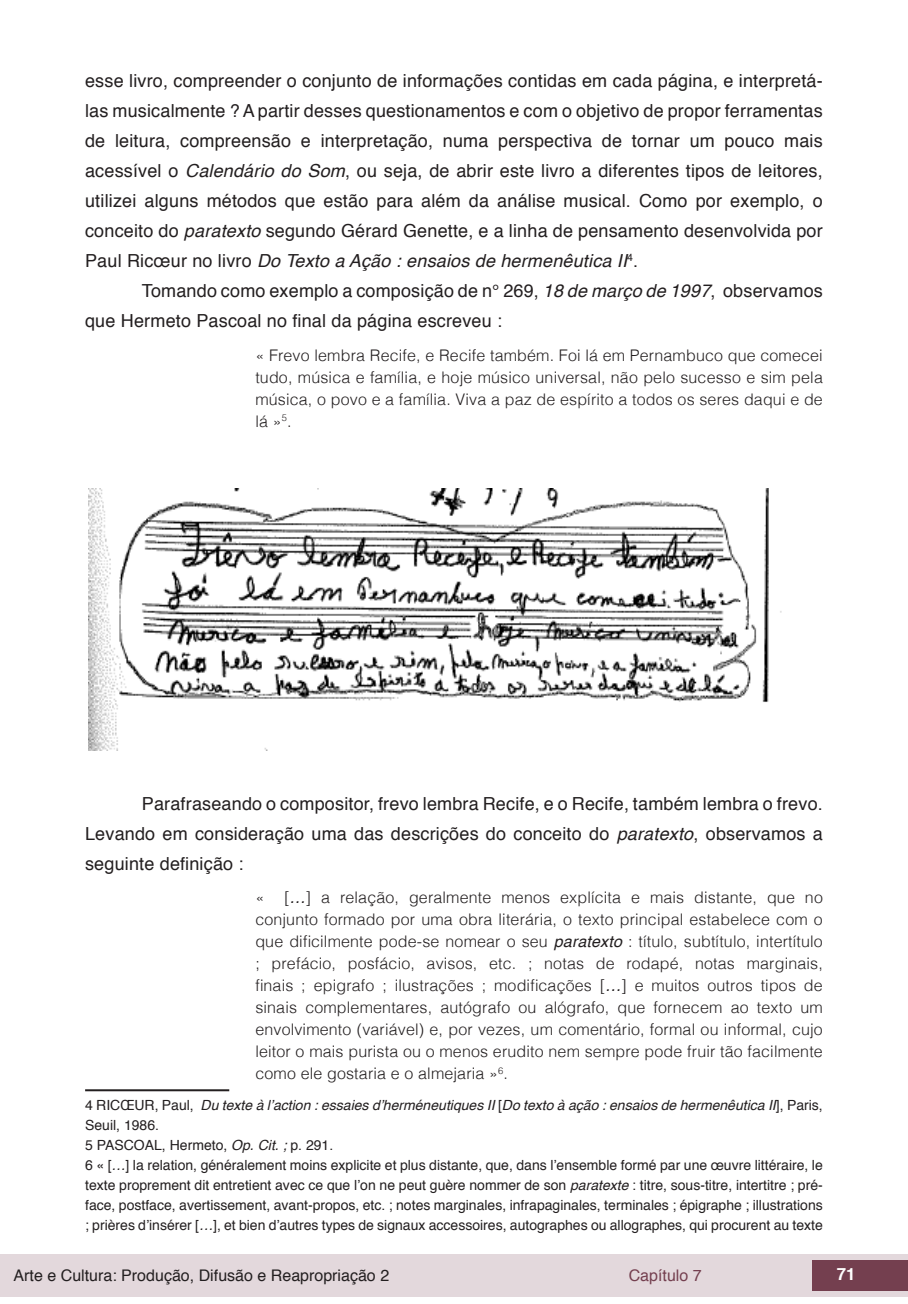
<style>
.page{position:relative;width:908px;height:1304px;background:#fff}
.page>*{position:absolute;margin:0;border:0;box-sizing:border-box;transform-origin:0 0}
.txt{font:18px/30px "Helvetica";letter-spacing:.01em;color:#231f20;text-align:justify}
.t1{font:700 16.8px "Helvetica";color:#fff}
.citacoes{font:300 16px/22px "Helvetica";letter-spacing:.01em;color:#231f20;text-align:justify}
.t2{font:16px "Helvetica";color:#231f20}
.t3{font:16px "Helvetica";color:#743f4f}
.nota_rdp{font:14px/20px "Helvetica";color:#231f20;text-align:justify}
.nota_rdp-2{font:italic 14px/20px "Helvetica";color:#231f20}
.s1{font-style:italic}
.s2{font-weight:400;font-style:italic}
.s3{font-style:normal}
</style>
<div class="page">
<div style="left:0;top:1254px;width:906px;height:43px;background:#e3d8dc"></div>
<div style="left:812px;top:1261px;width:95px;height:30px;background:#743f4f"></div>
<img style="left:88px;top:488px;width:694px;height:262px">
<hr style="left:85px;top:1089px;width:144px;height:2px;background:#231f20">
<p class="txt" style="left:85px;top:66px;width:738px">esse livro, compreender o conjunto de informações contidas em cada página, e interpretá&shy;las musicalmente ? A partir desses questionamentos e com o objetivo de propor ferramentas de leitura, compreensão e interpretação, numa perspectiva de tornar um pouco mais acessível o <span class="s1">Calendário do Som</span>, ou seja, de abrir este livro a diferentes tipos de leitores, utilizei alguns métodos que estão para além da análise musical. Como por exemplo, o conceito do <span class="s1">paratexto</span> segundo Gérard Genette, e a linha de pensamento desenvolvida por Paul Ricœur no livro <span class="s1">Do Texto a Ação : ensaios de hermenêutica II</span><sup>4</sup>.</p>
<p class="txt" style="left:85px;top:276px;width:739px;text-indent:57px">Tomando como exemplo a composição de n° 269, <span class="s1">18 de março de 1997</span>, observamos que Hermeto Pascoal no final da página escreveu :</p>
<p class="citacoes" style="left:255px;top:343px;width:568px">« Frevo lembra Recife, e Recife também. Foi lá em Pernambuco que comecei tudo, música e família, e hoje músico universal, não pelo sucesso e sim pela música, o povo e a família. Viva a paz de espírito a todos os seres daqui e de lá »<sup>5</sup>.</p>
<p class="txt" style="left:85px;top:789px;width:739px;text-indent:57px">Parafraseando o compositor, frevo lembra Recife, e o Recife, também lembra o frevo.<br>Levando em consideração uma das descrições do conceito do <span class="s1">paratexto</span>, observamos a seguinte definição :</p>
<p class="citacoes" style="left:255px;top:886px;width:568px">« [<span class="s2">…</span>] a relação, geralmente menos explícita e mais distante, que no conjunto formado por uma obra literária, o texto principal estabelece com o que dificilmente pode-se nomear o seu <span class="s2">paratexto</span> : título, subtítulo, intertítulo ; prefácio, posfácio, avisos, etc. ; notas de rodapé, notas marginais, finais ; epigrafo ; ilustrações ; modificações [<span class="s2">…</span>] e muitos outros tipos de sinais complementares, autógrafo ou alógrafo, que fornecem ao texto um envolvimento (variável) e, por vezes, um comentário, formal ou informal, cujo leitor o mais purista ou o menos erudito nem sempre pode fruir tão facilmente como ele gostaria e o almejaria »<sup>6</sup>.</p>
<p class="nota_rdp-2" style="left:85px;top:1096px;width:739px"><span class="s3">4 RICŒUR, Paul,</span> Du texte à l’action : essaies d’herméneutiques II <span class="s3">[</span>Do texto à ação : ensaios de hermenêutica II<span class="s3">], Paris,<br>Seuil, 1986.</span></p>
<p class="nota_rdp" style="left:85px;top:1136px;width:249px">5 PASCOAL, Hermeto, <span class="s1">Op. Cit. ;</span> p. 291.</p>
<p class="nota_rdp" style="left:85px;top:1156px;width:739px">6 « [<span class="s1">…</span>] la relation, généralement moins explicite et plus distante, que, dans l’ensemble formé par une œuvre littéraire, le texte proprement dit entretient avec ce que l’on ne peut guère nommer de son <span class="s1">paratexte</span> : titre, sous-titre, intertitre ; pré&shy;face, postface, avertissement, avant-propos, etc. ; notes marginales, infrapaginales, terminales ; épigraphe ; illustrations ; prières d’insérer [<span class="s1">…</span>], et bien d’autres types de signaux accessoires, autographes ou allographes, qui procurent au texte</p>
<p class="t2" style="left:14px;top:1263px;width:377px">Arte e Cultura: Produção, Difusão e Reapropriação 2</p>
<p class="t3" style="left:628px;top:1263px;width:74px">Capítulo 7</p>
<p class="t1" style="left:836px;top:1261px;width:20px">71</p>
</div>
